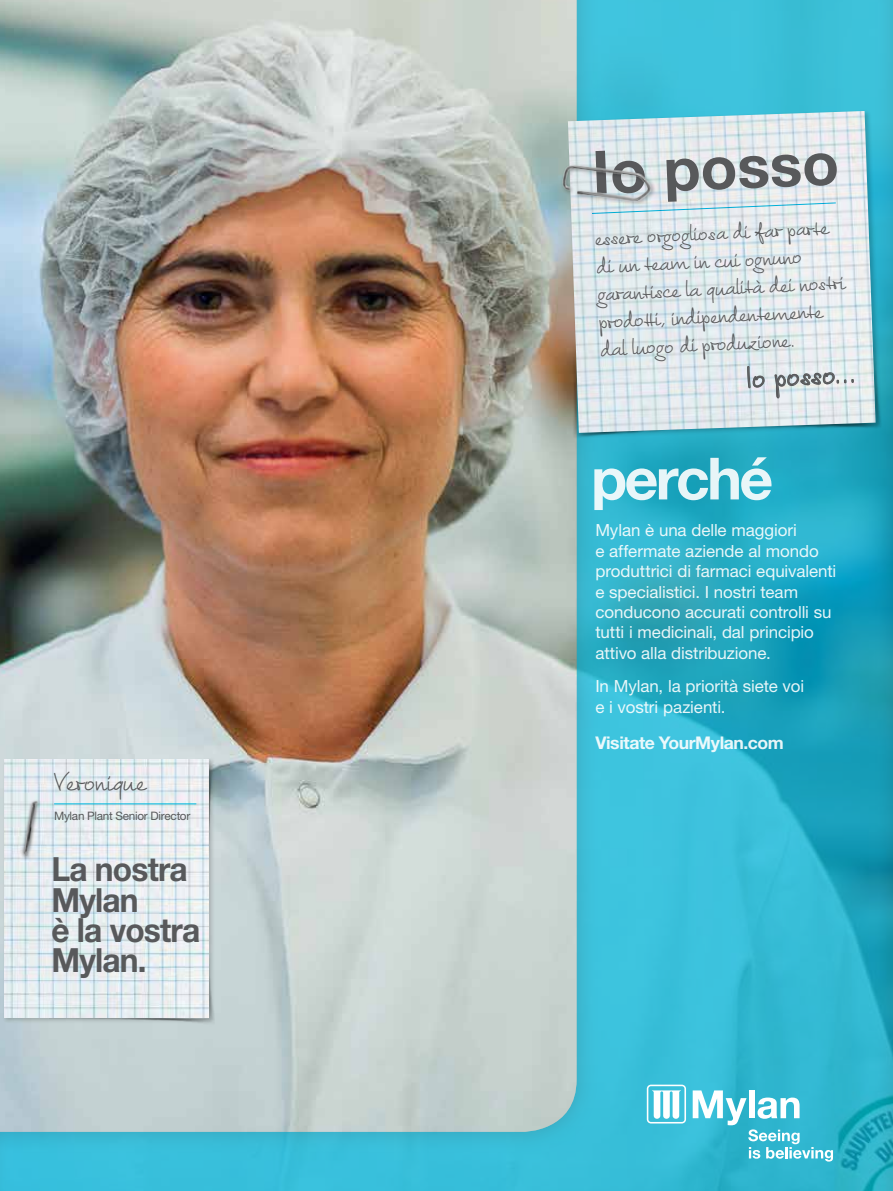
<style>
.page{position:relative;width:893px;height:1191px;background:#fff}
.page>*{position:absolute;margin:0;border:0;box-sizing:border-box;transform-origin:0 0}
.t1{font:700 59.7px "Helvetica Neue LT Std";color:#58595b}
.t2{font:700 58.2px "Helvetica Neue LT Std";letter-spacing:-.045em;color:#fff}
.t3{font:33.45px "Euroscript Pro";color:#58595b}
.t4{font:700 33.3px/30.3px "Helvetica Neue LT";letter-spacing:-.025em;color:#58595b;scale:.95 1}
.t5{font:27.75px "Euroscript Pro";letter-spacing:.02em;color:#58595b}
.t6{font:24px/27.8px "Euroscript Pro";color:#58595b}
.t7{font:700 17.55px "Helvetica Neue LT Std";letter-spacing:-.025em;color:#fff}
.t8{font:16.8px/20.4px "Helvetica Neue LT Std";letter-spacing:-.005em;color:#fff}
.t9{font:11.7px "Helvetica Neue LT Std";letter-spacing:-.025em;color:#58595b}
</style>
<div class="page">
<div style="left:0;top:0;width:893px;height:1191px;background:#0089a6;opacity:.85"></div>
<img style="left:529px;top:297px;width:232px;height:195px">
<img style="left:691px;top:296px;width:202px;height:190px">
<div style="left:49px;top:923px;width:186px;height:143px;background:#c5d3d4"></div>
<img style="left:102px;top:740px;width:155px;height:183px">
<div style="left:2px;top:757px;width:213px;height:266px;background:#000;opacity:.2"></div>
<img style="left:4px;top:760px;width:204px;height:257px">
<hr style="left:54px;top:803px;width:142px;height:1px;background:#00bce4">
<img style="left:10px;top:788px;width:38px;height:83px">
<div style="left:566px;top:109px;width:316px;height:330px;background:#000;opacity:.2"></div>
<img style="left:568px;top:111px;width:307px;height:322px">
<svg style="left:747px;top:366px;width:18px;height:22px"></svg>
<svg style="left:774px;top:366px;width:80px;height:35px;background:#cfd6d9"></svg>
<svg style="left:659px;top:202px;width:177px;height:12px;background:#cde2ea"></svg>
<img style="left:547px;top:154px;width:112px;height:62px">
<svg style="left:693px;top:1090px;width:140px;height:71px"></svg>
<svg style="left:647px;top:1084px;width:39px;height:39px"></svg>
<h3 class="t5" style="left:54px;top:767px;width:93px">Veronique</h3>
<p class="t9" style="left:54px;top:808px;width:138px">Mylan Plant Senior Director</p>
<h3 class="t4" style="left:51px;top:853px;width:158px">La nostra<br>Mylan<br>è la vostra<br>Mylan.</h3>
<h1 class="t1" style="left:591px;top:135px;width:248px;rotate:-2deg">Io posso</h1>
<h3 class="t6" style="left:594px;top:226px;width:249px;rotate:-3deg">essere orgogliosa di far parte di un team in cui ognuno garantisce la qualità dei nostri prodotti, indipendentemente dal luogo di produzione.</h3>
<h3 class="t3" style="left:745px;top:360px;width:110px;rotate:-3deg">Io posso...</h3>
<h2 class="t2" style="left:591px;top:443px;width:184px">perché</h2>
<p class="t8" style="left:595px;top:520px;width:242px">Mylan è una delle maggiori<br>e affermate aziende al mondo produttrici di farmaci equivalenti e specialistici. I nostri team conducono accurati controlli su tutti i medicinali, dal principio attivo alla distribuzione.</p>
<p class="t8" style="left:595px;top:676px;width:210px">In Mylan, la priorità siete voi e i vostri pazienti.</p>
<p class="t7" style="left:595px;top:732px;width:190px">Visitate YourMylan.com</p>
</div>
